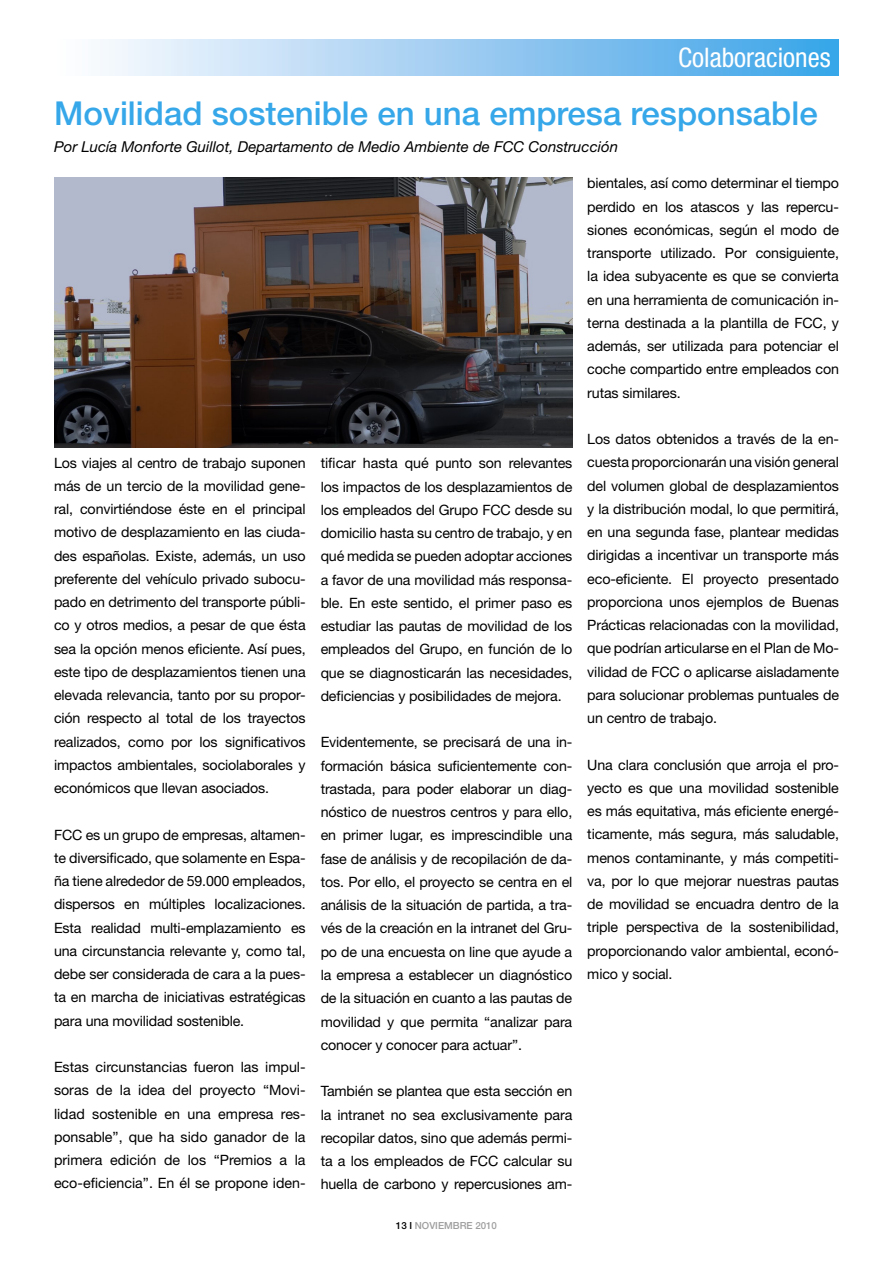
<style>
.page{position:relative;width:893px;height:1263px;background:#fff}
.page>*{position:absolute;margin:0;border:0;box-sizing:border-box;transform-origin:0 0}
.t1{font:500 33px "Helvetica Neue";color:#36a7e9}
.t2{font:condensed 27px "Helvetica Neue";color:#fff}
.t3{font:italic 15px "Helvetica Neue";color:#000}
.t4{font:14.25px/23.2px "Helvetica Neue";letter-spacing:-.01em;color:#000;text-align:justify}
.t5{font:500 9.75px "Helvetica Neue";color:#9f9f9f}
.s1{color:#000}
</style>
<div class="page">
<div style="left:54px;top:40px;width:785px;height:36px;background:linear-gradient(to right,#fffdfe,#3ca2e7)"></div>
<img style="left:54px;top:177px;width:518px;height:270px">
<h2 class="t2" style="left:678px;top:41px;width:154px">Colaboraciones</h2>
<h1 class="t1" style="left:54px;top:93px;width:765px">Movilidad sostenible en una empresa responsable</h1>
<p class="t3" style="left:54px;top:137px;width:565px">Por Lucía Monforte Guillot, Departamento de Medio Ambiente de FCC Construcción</p>
<p class="t4" style="left:54px;top:451px;width:253px">Los viajes al centro de trabajo suponen más de un tercio de la movilidad gene&shy;ral, convirtiéndose éste en el principal motivo de desplazamiento en las ciuda&shy;des españolas. Existe, además, un uso preferente del vehículo privado subocu&shy;pado en detrimento del transporte públi&shy;co y otros medios, a pesar de que ésta sea la opción menos eficiente. Así pues, este tipo de desplazamientos tienen una elevada relevancia, tanto por su propor&shy;ción respecto al total de los trayectos realizados, como por los significativos impactos ambientales, sociolaborales y económicos que llevan asociados.</p>
<p class="t4" style="left:54px;top:823px;width:253px">FCC es un grupo de empresas, altamen&shy;te diversificado, que solamente en Espa&shy;ña tiene alrededor de 59.000 empleados, dispersos en múltiples localizaciones.<br>Esta realidad multi-emplazamiento es una circunstancia relevante y, como tal, debe ser considerada de cara a la pues&shy;ta en marcha de iniciativas estratégicas para una movilidad sostenible.</p>
<p class="t4" style="left:54px;top:1055px;width:253px">Estas circunstancias fueron las impul&shy;soras de la idea del proyecto “Movi&shy;lidad sostenible en una empresa res&shy;ponsable”, que ha sido ganador de la primera edición de los “Premios a la eco-eficiencia”. En él se propone iden-</p>
<p class="t4" style="left:321px;top:451px;width:253px">tificar hasta qué punto son relevantes los impactos de los desplazamientos de los empleados del Grupo FCC desde su domicilio hasta su centro de trabajo, y en qué medida se pueden adoptar acciones a favor de una movilidad más responsa&shy;ble. En este sentido, el primer paso es estudiar las pautas de movilidad de los empleados del Grupo, en función de lo que se diagnosticarán las necesidades, deficiencias y posibilidades de mejora.</p>
<p class="t4" style="left:321px;top:730px;width:253px">Evidentemente, se precisará de una in&shy;formación básica suficientemente con&shy;trastada, para poder elaborar un diag&shy;nóstico de nuestros centros y para ello, en primer lugar, es imprescindible una fase de análisis y de recopilación de da&shy;tos. Por ello, el proyecto se centra en el análisis de la situación de partida, a tra&shy;vés de la creación en la intranet del Gru&shy;po de una encuesta on line que ayude a la empresa a establecer un diagnóstico de la situación en cuanto a las pautas de movilidad y que permita “analizar para conocer y conocer para actuar”.</p>
<p class="t4" style="left:321px;top:1079px;width:253px">También se plantea que esta sección en la intranet no sea exclusivamente para recopilar datos, sino que además permi&shy;ta a los empleados de FCC calcular su huella de carbono y repercusiones am-</p>
<p class="t5" style="left:396px;top:1219px;width:103px"><span class="s1">13 I</span> NOVIEMBRE 2010</p>
<p class="t4" style="left:587px;top:171px;width:253px">bientales, así como determinar el tiempo perdido en los atascos y las repercu&shy;siones económicas, según el modo de transporte utilizado. Por consiguiente, la idea subyacente es que se convierta en una herramienta de comunicación in&shy;terna destinada a la plantilla de FCC, y además, ser utilizada para potenciar el coche compartido entre empleados con rutas similares.</p>
<p class="t4" style="left:587px;top:427px;width:253px">Los datos obtenidos a través de la en&shy;cuesta proporcionarán una visión general del volumen global de desplazamientos y la distribución modal, lo que permitirá, en una segunda fase, plantear medidas dirigidas a incentivar un transporte más eco-eficiente. El proyecto presentado proporciona unos ejemplos de Buenas Prácticas relacionadas con la movilidad, que podrían articularse en el Plan de Mo&shy;vilidad de FCC o aplicarse aisladamente para solucionar problemas puntuales de un centro de trabajo.</p>
<p class="t4" style="left:587px;top:753px;width:253px">Una clara conclusión que arroja el pro&shy;yecto es que una movilidad sostenible es más equitativa, más eficiente energé&shy;ticamente, más segura, más saludable, menos contaminante, y más competiti&shy;va, por lo que mejorar nuestras pautas de movilidad se encuadra dentro de la triple perspectiva de la sostenibilidad, proporcionando valor ambiental, econó&shy;mico y social.</p>
</div>
